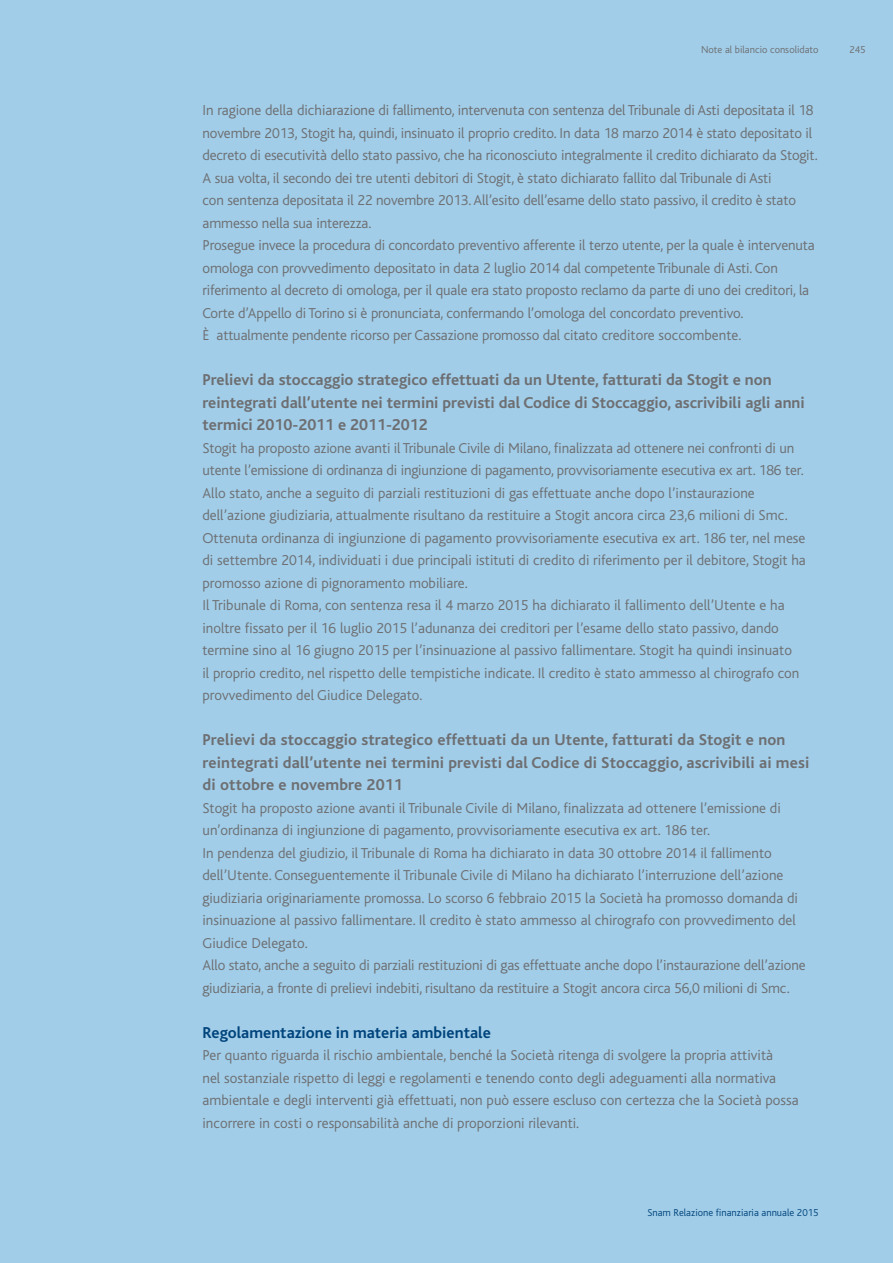
<style>
.page{position:relative;width:893px;height:1263px;background:#a1cde8}
.page>*{position:absolute;margin:0;border:0;box-sizing:border-box;transform-origin:0 0}
.t1{font:700 16.5px/22.5px "Bliss";color:#6d6e71}
.t2{font:700 16.5px "Bliss";color:#00447c}
.t3{font:300 15px/22.5px "Bliss";color:#6d6e71}
.t4{font:300 10.5px "Bliss";color:#00447c}
.t5{font:300 10.5px "Bliss";color:#6d6e71}
</style>
<div class="page">
<p class="t5" style="left:701px;top:44px;width:119px">Note al bilancio consolidato</p>
<p class="t5" style="left:849px;top:44px;width:18px">245</p>
<p class="t3" style="left:202px;top:99px;width:617px">In ragione della dichiarazione di fallimento, intervenuta con sentenza del Tribunale di Asti depositata il 18 novembre 2013, Stogit ha, quindi, insinuato il proprio credito. In data 18 marzo 2014 è stato depositato il decreto di esecutività dello stato passivo, che ha riconosciuto integralmente il credito dichiarato da Stogit.<br>A sua volta, il secondo dei tre utenti debitori di Stogit, è stato dichiarato fallito dal Tribunale di Asti<br>con sentenza depositata il 22 novembre 2013. All’esito dell’esame dello stato passivo, il credito è stato ammesso nella sua interezza.<br>Prosegue invece la procedura di concordato preventivo afferente il terzo utente, per la quale è intervenuta omologa con provvedimento depositato in data 2 luglio 2014 dal competente Tribunale di Asti. Con riferimento al decreto di omologa, per il quale era stato proposto reclamo da parte di uno dei creditori, la Corte d’Appello di Torino si è pronunciata, confermando l’omologa del concordato preventivo.<br>è attualmente pendente ricorso per Cassazione promosso dal citato creditore soccombente.</p>
<p class="t1" style="left:202px;top:369px;width:604px">Prelievi da stoccaggio strategico effettuati da un Utente, fatturati da Stogit e non reintegrati dall’utente nei termini previsti dal Codice di Stoccaggio, ascrivibili agli anni termici 2010-2011 e 2011-2012</p>
<p class="t3" style="left:202px;top:437px;width:605px">Stogit ha proposto azione avanti il Tribunale Civile di Milano, finalizzata ad ottenere nei confronti di un utente l’emissione di ordinanza di ingiunzione di pagamento, provvisoriamente esecutiva ex art. 186 ter.<br>Allo stato, anche a seguito di parziali restituzioni di gas effettuate anche dopo l’instaurazione dell’azione giudiziaria, attualmente risultano da restituire a Stogit ancora circa 23,6 milioni di Smc.<br>Ottenuta ordinanza di ingiunzione di pagamento provvisoriamente esecutiva ex art. 186 ter, nel mese di settembre 2014, individuati i due principali istituti di credito di riferimento per il debitore, Stogit ha promosso azione di pignoramento mobiliare.<br>Il Tribunale di Roma, con sentenza resa il 4 marzo 2015 ha dichiarato il fallimento dell’Utente e ha inoltre fissato per il 16 luglio 2015 l’adunanza dei creditori per l’esame dello stato passivo, dando termine sino al 16 giugno 2015 per l’insinuazione al passivo fallimentare. Stogit ha quindi insinuato<br>il proprio credito, nel rispetto delle tempistiche indicate. Il credito è stato ammesso al chirografo con provvedimento del Giudice Delegato.</p>
<p class="t1" style="left:202px;top:729px;width:608px">Prelievi da stoccaggio strategico effettuati da un Utente, fatturati da Stogit e non reintegrati dall’utente nei termini previsti dal Codice di Stoccaggio, ascrivibili ai mesi di ottobre e novembre 2011</p>
<p class="t3" style="left:202px;top:797px;width:605px">Stogit ha proposto azione avanti il Tribunale Civile di Milano, finalizzata ad ottenere l’emissione di un’ordinanza di ingiunzione di pagamento, provvisoriamente esecutiva ex art. 186 ter.<br>In pendenza del giudizio, il Tribunale di Roma ha dichiarato in data 30 ottobre 2014 il fallimento dell’Utente. Conseguentemente il Tribunale Civile di Milano ha dichiarato l’interruzione dell’azione giudiziaria originariamente promossa. Lo scorso 6 febbraio 2015 la Società ha promosso domanda di insinuazione al passivo fallimentare. Il credito è stato ammesso al chirografo con provvedimento del Giudice Delegato.<br>Allo stato, anche a seguito di parziali restituzioni di gas effettuate anche dopo l’instaurazione dell’azione giudiziaria, a fronte di prelievi indebiti, risultano da restituire a Stogit ancora circa 56,0 milioni di Smc.</p>
<p class="t2" style="left:202px;top:1024px;width:290px">Regolamentazione in materia ambientale</p>
<p class="t3" style="left:202px;top:1044px;width:598px">Per quanto riguarda il rischio ambientale, benché la Società ritenga di svolgere la propria attività<br>nel sostanziale rispetto di leggi e regolamenti e tenendo conto degli adeguamenti alla normativa ambientale e degli interventi già effettuati, non può essere escluso con certezza che la Società possa incorrere in costi o responsabilità anche di proporzioni rilevanti.</p>
<p class="t4" style="left:647px;top:1207px;width:173px">Snam Relazione finanziaria annuale 2015</p>
</div>
